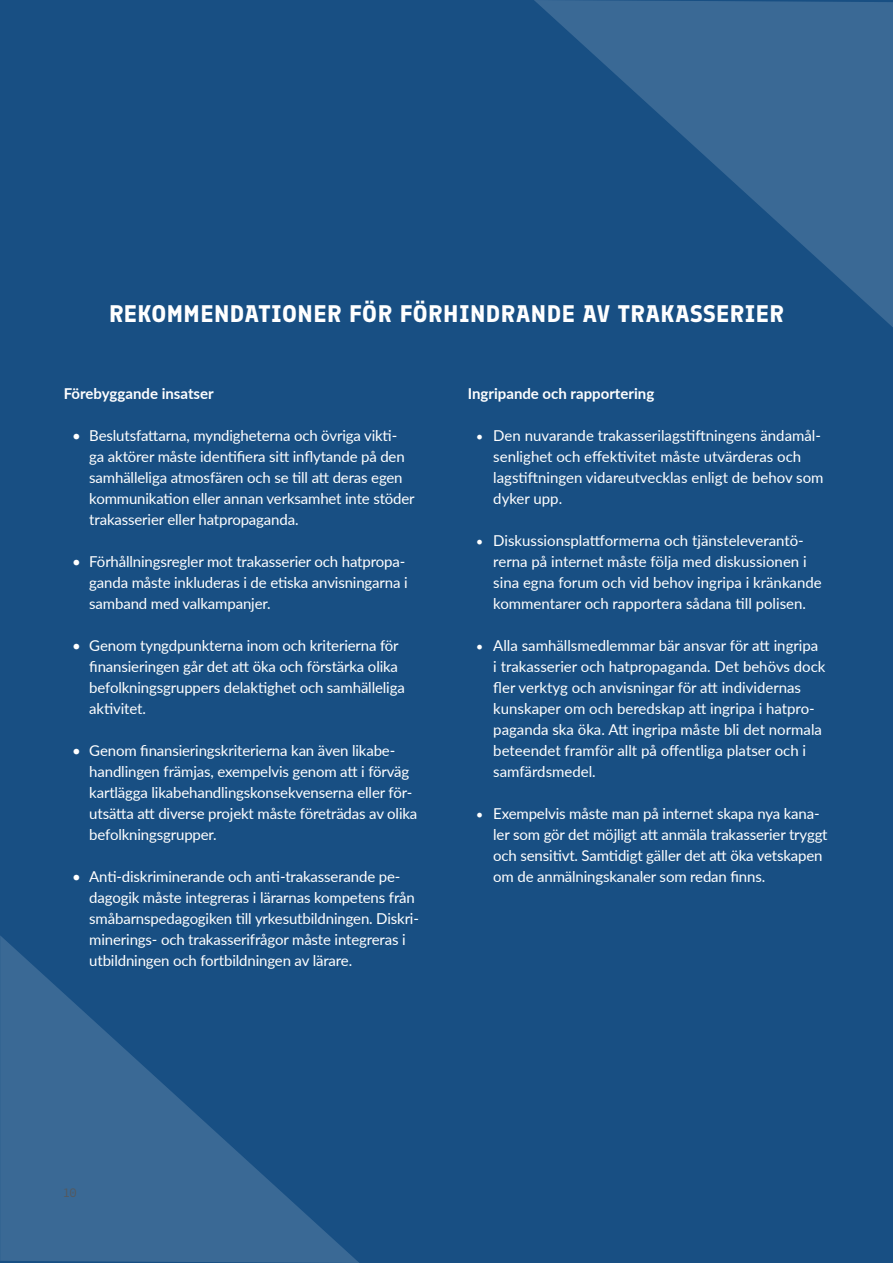
<style>
.page{position:relative;width:893px;height:1263px;background:#184f83}
.page>*{position:absolute;margin:0;border:0;box-sizing:border-box;transform-origin:0 0}
.t1{font:700 24px "Finlandica";letter-spacing:.02em;color:#fff}
.t2{font:15px/21px "Lato";letter-spacing:-.01em;color:#fff}
.t3{font:700 15px "Lato";color:#fff}
.t4{font:12px "Finlandica";color:#55585c}
.s1{font-family:"Minion Pro";font-size:18px}
</style>
<div class="page">
<svg style="left:534px;top:0;width:359px;height:327px"></svg>
<svg style="left:0;top:936px;width:359px;height:327px"></svg>
<p class="t1" style="left:109px;top:298px;width:676px">REKOMMENDATIONER FÖR FÖRHINDRANDE AV TRAKASSERIER</p>
<p class="t3" style="left:64px;top:382px;width:152px">Förebyggande insatser</p>
<p class="t2" style="left:89px;top:424px;width:327px;text-indent:-17px">• Beslutsfattarna, myndigheterna och övriga vikti&shy;ga aktörer måste identifiera sitt inflytande på den samhälleliga atmosfären och se till att deras egen kommunikation eller annan verksamhet inte stöder trakasserier eller hatpropaganda.</p>
<p class="t2" style="left:89px;top:550px;width:320px;text-indent:-17px">• Förhållningsregler mot trakasserier och hatpropa&shy;ganda måste inkluderas i de etiska anvisningarna i samband med valkampanjer.</p>
<p class="t2" style="left:89px;top:634px;width:317px;text-indent:-17px">• Genom tyngdpunkterna inom och kriterierna för finansieringen går det att öka och förstärka olika befolkningsgruppers delaktighet och samhälleliga aktivitet.</p>
<p class="t2" style="left:89px;top:739px;width:330px;text-indent:-17px">• Genom finansieringskriterierna kan även likabe&shy;handlingen främjas, exempelvis genom att i förväg kartlägga likabehandlingskonsekvenserna eller för&shy;utsätta att diverse projekt måste företrädas av olika befolkningsgrupper.</p>
<p class="t2" style="left:89px;top:865px;width:331px;text-indent:-17px">• Anti-diskriminerande och anti-trakasserande pe&shy;dagogik måste integreras i lärarnas kompetens från småbarnspedagogiken till yrkesutbildningen. Diskri&shy;minerings- och trakasserifrågor måste integreras i utbildningen och fortbildningen av lärare.</p>
<p class="t3" style="left:468px;top:382px;width:188px">Ingripande och rapportering</p>
<p class="t2" style="left:493px;top:424px;width:332px;text-indent:-17px"><span class="s1">•</span> Den nuvarande trakasserilagstiftningens ändamål&shy;senlighet och effektivitet måste utvärderas och lagstiftningen vidareutvecklas enligt de behov som dyker upp.</p>
<p class="t2" style="left:493px;top:529px;width:330px;text-indent:-17px"><span class="s1">•</span> Diskussionsplattformerna och tjänsteleverantö&shy;rerna på internet måste följa med diskussionen i sina egna forum och vid behov ingripa i kränkande kommentarer och rapportera sådana till polisen.</p>
<p class="t2" style="left:493px;top:634px;width:334px;text-indent:-17px"><span class="s1">•</span> Alla samhällsmedlemmar bär ansvar för att ingripa i trakasserier och hatpropaganda. Det behövs dock fler verktyg och anvisningar för att individernas kunskaper om och beredskap att ingripa i hatpro&shy;paganda ska öka. Att ingripa måste bli det normala beteendet framför allt på offentliga platser och i samfärdsmedel.</p>
<p class="t2" style="left:493px;top:802px;width:336px;text-indent:-17px"><span class="s1">•</span> Exempelvis måste man på internet skapa nya kana&shy;ler som gör det möjligt att anmäla trakasserier tryggt och sensitivt. Samtidigt gäller det att öka vetskapen om de anmälningskanaler som redan finns.</p>
<p class="t4" style="left:64px;top:1186px;width:15px">10</p>
</div>
